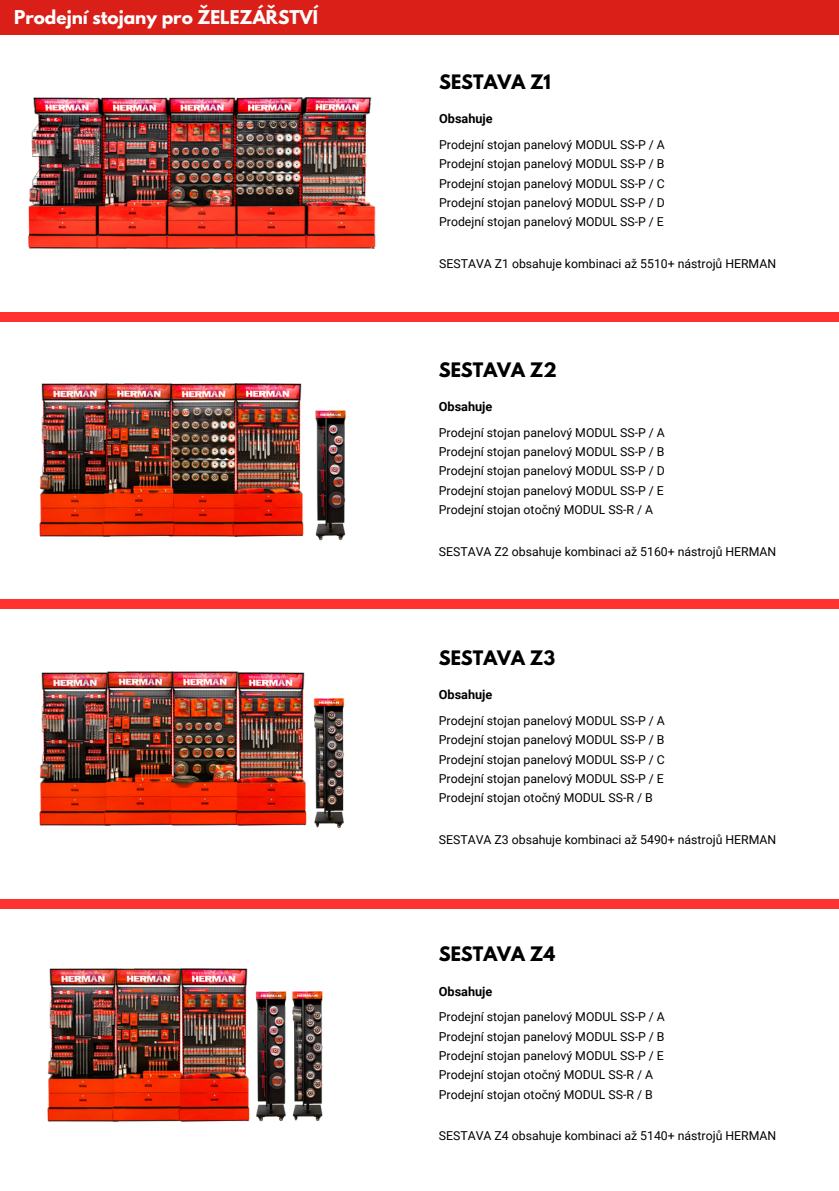
<style>
.page{position:relative;width:839px;height:1191px;background:#fff}
.page>*{position:absolute;margin:0;border:0;box-sizing:border-box;transform-origin:0 0}
.t1{font:700 17.6px "League Spartan";color:#000}
.t2{font:700 16.8px "League Spartan";color:#fff}
.t3{font:700 12.6px "Roboto";color:#000}
.t4{font:12.2px "Roboto";color:#000}
</style>
<div class="page">
<svg style="left:412px;top:312px;width:426px;height:1px"></svg>
<div style="left:0;top:313px;width:838px;height:9px;background:#ff3131"></div>
<div style="left:0;top:600px;width:838px;height:9px;background:#ff3131"></div>
<div style="left:0;top:0;width:838px;height:35px;background:#d91f18"></div>
<img style="left:14px;top:97px;width:377px;height:216px">
<img style="left:39px;top:383px;width:18px;height:154px">
<img style="left:57px;top:383px;width:128px;height:154px">
<img style="left:185px;top:383px;width:161px;height:158px">
<div style="left:0;top:900px;width:838px;height:9px;background:#ff3131"></div>
<img style="left:39px;top:672px;width:19px;height:154px">
<img style="left:58px;top:671px;width:65px;height:155px">
<img style="left:123px;top:671px;width:65px;height:155px">
<img style="left:188px;top:671px;width:117px;height:155px">
<img style="left:262px;top:695px;width:83px;height:133px">
<img style="left:47px;top:968px;width:19px;height:154px">
<img style="left:296px;top:991px;width:27px;height:130px">
<img style="left:66px;top:968px;width:65px;height:154px">
<img style="left:131px;top:968px;width:165px;height:154px">
<p class="t2" style="left:14px;top:9px;width:305px">Prodejní stojany pro ŽELEZÁŘSTVÍ</p>
<p class="t1" style="left:439px;top:73px;width:113px">SESTAVA Z1</p>
<p class="t3" style="left:439px;top:112px;width:55px">Obsahuje</p>
<p class="t4" style="left:439px;top:137px;width:227px">Prodejní stojan panelový MODUL SS-P / A</p>
<p class="t4" style="left:439px;top:157px;width:227px">Prodejní stojan panelový MODUL SS-P / B</p>
<p class="t4" style="left:439px;top:176px;width:227px">Prodejní stojan panelový MODUL SS-P / C</p>
<p class="t4" style="left:439px;top:196px;width:227px">Prodejní stojan panelový MODUL SS-P / D</p>
<p class="t4" style="left:439px;top:215px;width:226px">Prodejní stojan panelový MODUL SS-P / E</p>
<p class="t4" style="left:439px;top:257px;width:338px">SESTAVA Z1 obsahuje kombinaci až 5510+ nástrojů HERMAN</p>
<p class="t1" style="left:439px;top:361px;width:119px">SESTAVA Z2</p>
<p class="t3" style="left:439px;top:399px;width:55px">Obsahuje</p>
<h1 class="t4" style="left:439px;top:425px;width:228px">Prodejní stojan panelový MODUL SS-P / A</h1>
<h4 class="t4" style="left:439px;top:445px;width:227px">Prodejní stojan panelový MODUL SS-P / B</h4>
<p class="t4" style="left:439px;top:464px;width:228px">Prodejní stojan panelový MODUL SS-P / D</p>
<p class="t4" style="left:439px;top:484px;width:226px">Prodejní stojan panelový MODUL SS-P / E</p>
<p class="t4" style="left:439px;top:503px;width:216px">Prodejní stojan otočný MODUL SS-R / A</p>
<p class="t4" style="left:439px;top:545px;width:339px">SESTAVA Z2 obsahuje kombinaci až 5160+ nástrojů HERMAN</p>
<p class="t1" style="left:439px;top:649px;width:118px">SESTAVA Z3</p>
<p class="t3" style="left:439px;top:687px;width:55px">Obsahuje</p>
<p class="t4" style="left:439px;top:713px;width:228px">Prodejní stojan panelový MODUL SS-P / A</p>
<p class="t4" style="left:439px;top:733px;width:227px">Prodejní stojan panelový MODUL SS-P / B</p>
<p class="t4" style="left:439px;top:752px;width:227px">Prodejní stojan panelový MODUL SS-P / C</p>
<p class="t4" style="left:439px;top:772px;width:226px">Prodejní stojan panelový MODUL SS-P / E</p>
<p class="t4" style="left:439px;top:791px;width:215px">Prodejní stojan otočný MODUL SS-R / B</p>
<p class="t4" style="left:439px;top:833px;width:339px">SESTAVA Z3 obsahuje kombinaci až 5490+ nástrojů HERMAN</p>
<h1 class="t1" style="left:439px;top:946px;width:118px">SESTAVA Z4</h1>
<p class="t3" style="left:439px;top:984px;width:55px">Obsahuje</p>
<h4 class="t4" style="left:439px;top:1010px;width:228px">Prodejní stojan panelový MODUL SS-P / A</h4>
<p class="t4" style="left:439px;top:1029px;width:227px">Prodejní stojan panelový MODUL SS-P / B</p>
<p class="t4" style="left:439px;top:1049px;width:226px">Prodejní stojan panelový MODUL SS-P / E</p>
<p class="t4" style="left:439px;top:1068px;width:216px">Prodejní stojan otočný MODUL SS-R / A</p>
<p class="t4" style="left:439px;top:1088px;width:215px">Prodejní stojan otočný MODUL SS-R / B</p>
<p class="t4" style="left:439px;top:1129px;width:339px">SESTAVA Z4 obsahuje kombinaci až 5140+ nástrojů HERMAN</p>
</div>
